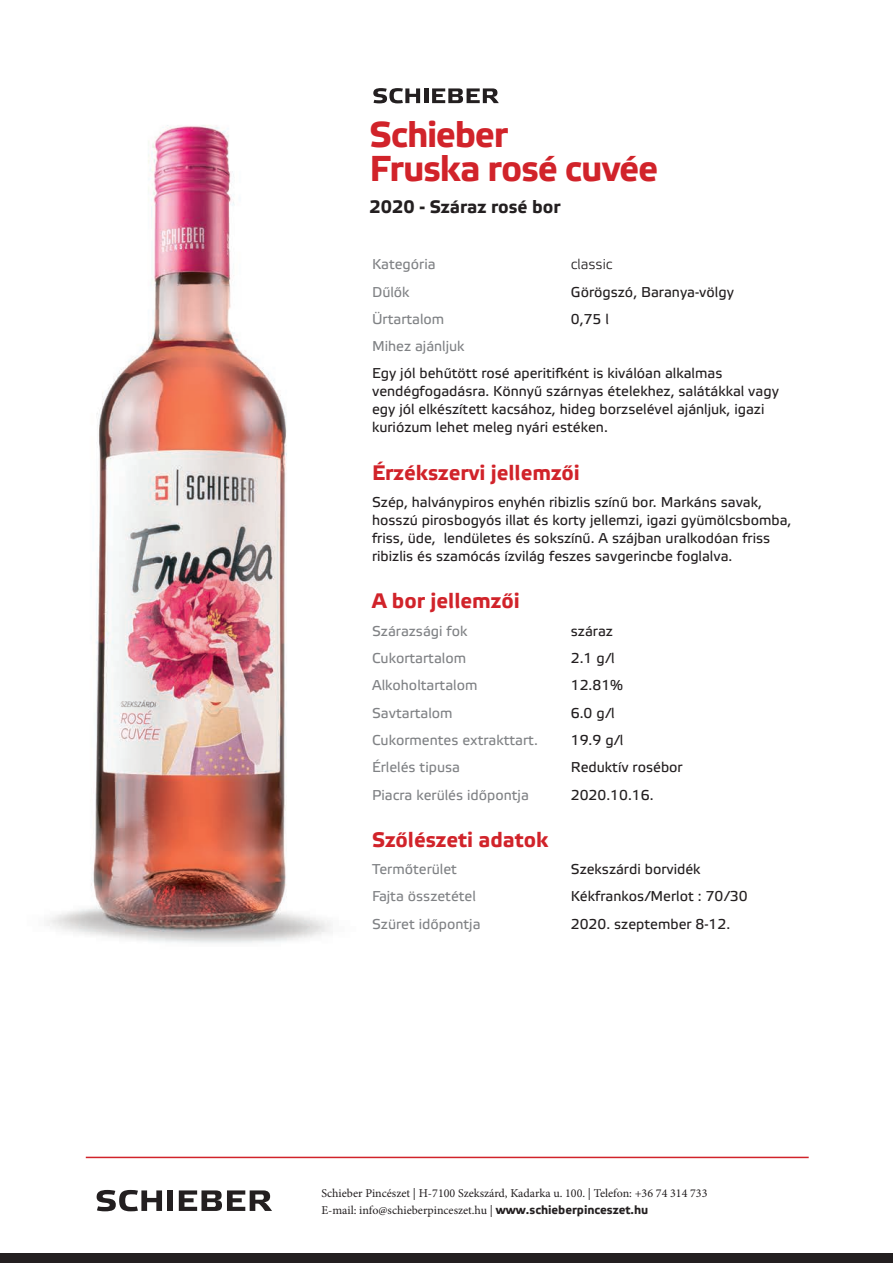
<style>
.page{position:relative;width:893px;height:1263px;background:#fff}
.page>*{position:absolute;margin:0;border:0;box-sizing:border-box;transform-origin:0 0}
.t1{font:700 36px/34.5px "Elektra Text Pro";letter-spacing:-.03em;color:#d1232a}
.t2{font:700 21px "Etelka Text Pro";color:#d1232a}
.t3{font:700 18px "Etelka Text Pro";color:#231f20}
.t4{font:14.25px/18px "Etelka Text Pro";color:#231f20}
.t5{font:14.25px "Etelka Text Pro";color:#808285}
.t6{font:14.25px "Elektra Light Pro";color:#231f20}
.t7{font:12px/16.5px "Minion Pro";color:#231f20}
.s1{font-family:"Elektra Text Pro";font-weight:700}
</style>
<div class="page">
<img style="left:47px;top:103px;width:336px;height:840px">
<svg style="left:97px;top:1190px;width:65px;height:21px"></svg>
<div style="left:167px;top:1190px;width:6px;height:21px;background:#231f20"></div>
<svg style="left:179px;top:1190px;width:93px;height:21px"></svg>
<hr style="left:86px;top:1157px;width:723px;height:1px;background:#d1232a">
<div style="left:0;top:1253px;width:893px;height:10px;background:#231f20"></div>
<svg style="left:373px;top:88px;width:47px;height:15px"></svg>
<hr style="left:424px;top:88px;width:4px;height:15px;background:#231f20">
<svg style="left:432px;top:88px;width:67px;height:15px"></svg>
<h1 class="t1" style="left:370px;top:118px;width:290px">Schieber<br>Fruska rosé cuvée</h1>
<p class="t3" style="left:370px;top:197px;width:193px">2020 - Száraz rosé bor</p>
<p class="t5" style="left:372px;top:257px;width:65px">Kategória</p>
<p class="t6" style="left:571px;top:257px;width:43px">classic</p>
<p class="t5" style="left:372px;top:284px;width:39px">Dűlők</p>
<p class="t4" style="left:571px;top:283px;width:165px">Görögszó, Baranya-völgy</p>
<p class="t5" style="left:372px;top:311px;width:74px">Ürtartalom</p>
<p class="t4" style="left:571px;top:311px;width:39px">0,75 l</p>
<p class="t5" style="left:372px;top:339px;width:94px">Mihez ajánljuk</p>
<p class="t4" style="left:372px;top:365px;width:408px">Egy jól behűtött rosé aperitifként is kiválóan alkalmas vendégfogadásra. Könnyű szárnyas ételekhez, salátákkal vagy egy jól elkészített kacsához, hideg borzselével ajánljuk, igazi kuriózum lehet meleg nyári estéken.</p>
<h2 class="t2" style="left:372px;top:461px;width:209px">Érzékszervi jellemzői</h2>
<p class="t4" style="left:372px;top:494px;width:421px">Szép, halványpiros enyhén ribizlis színű bor. Markáns savak, hosszú pirosbogyós illat és korty jellemzi, igazi gyümölcsbomba, friss, üde, lendületes és sokszínű. A szájban uralkodóan friss ribizlis és szamócás ízvilág feszes savgerincbe foglalva.</p>
<h2 class="t2" style="left:372px;top:589px;width:149px">A bor jellemzői</h2>
<p class="t5" style="left:372px;top:623px;width:97px">Szárazsági fok</p>
<p class="t4" style="left:571px;top:623px;width:44px">száraz</p>
<p class="t5" style="left:372px;top:650px;width:96px">Cukortartalom</p>
<p class="t4" style="left:571px;top:650px;width:45px">2.1 g/l</p>
<p class="t5" style="left:372px;top:678px;width:107px">Alkoholtartalom</p>
<p class="t4" style="left:571px;top:677px;width:54px">12.81%</p>
<p class="t5" style="left:372px;top:705px;width:82px">Savtartalom</p>
<p class="t4" style="left:571px;top:704px;width:45px">6.0 g/l</p>
<p class="t5" style="left:372px;top:732px;width:167px">Cukormentes extrakttart.</p>
<p class="t4" style="left:571px;top:732px;width:54px">19.9 g/l</p>
<p class="t5" style="left:372px;top:760px;width:90px">Érlelés tipusa</p>
<p class="t4" style="left:571px;top:759px;width:113px">Reduktív rosébor</p>
<p class="t5" style="left:372px;top:787px;width:158px">Piacra kerülés időpontja</p>
<p class="t4" style="left:571px;top:786px;width:84px">2020.10.16.</p>
<h2 class="t2" style="left:372px;top:828px;width:178px">Szőlészeti adatok</h2>
<p class="t5" style="left:372px;top:861px;width:86px">Termőterület</p>
<p class="t4" style="left:571px;top:861px;width:131px">Szekszárdi borvidék</p>
<p class="t5" style="left:372px;top:889px;width:105px">Fajta összetétel</p>
<p class="t4" style="left:571px;top:888px;width:178px">Kékfrankos/Merlot : 70/30</p>
<p class="t5" style="left:372px;top:916px;width:110px">Szüret időpontja</p>
<p class="t4" style="left:571px;top:916px;width:161px">2020. szeptember 8-12.</p>
<p class="t7" style="left:321px;top:1185px;width:388px">Schieber Pincészet | H-7100 Szekszárd, Kadarka u. 100. | Telefon: +36 74 314 733<br>E-mail: info@schieberpinceszet.hu | <span class="s1">www.schieberpinceszet.hu</span></p>
</div>
